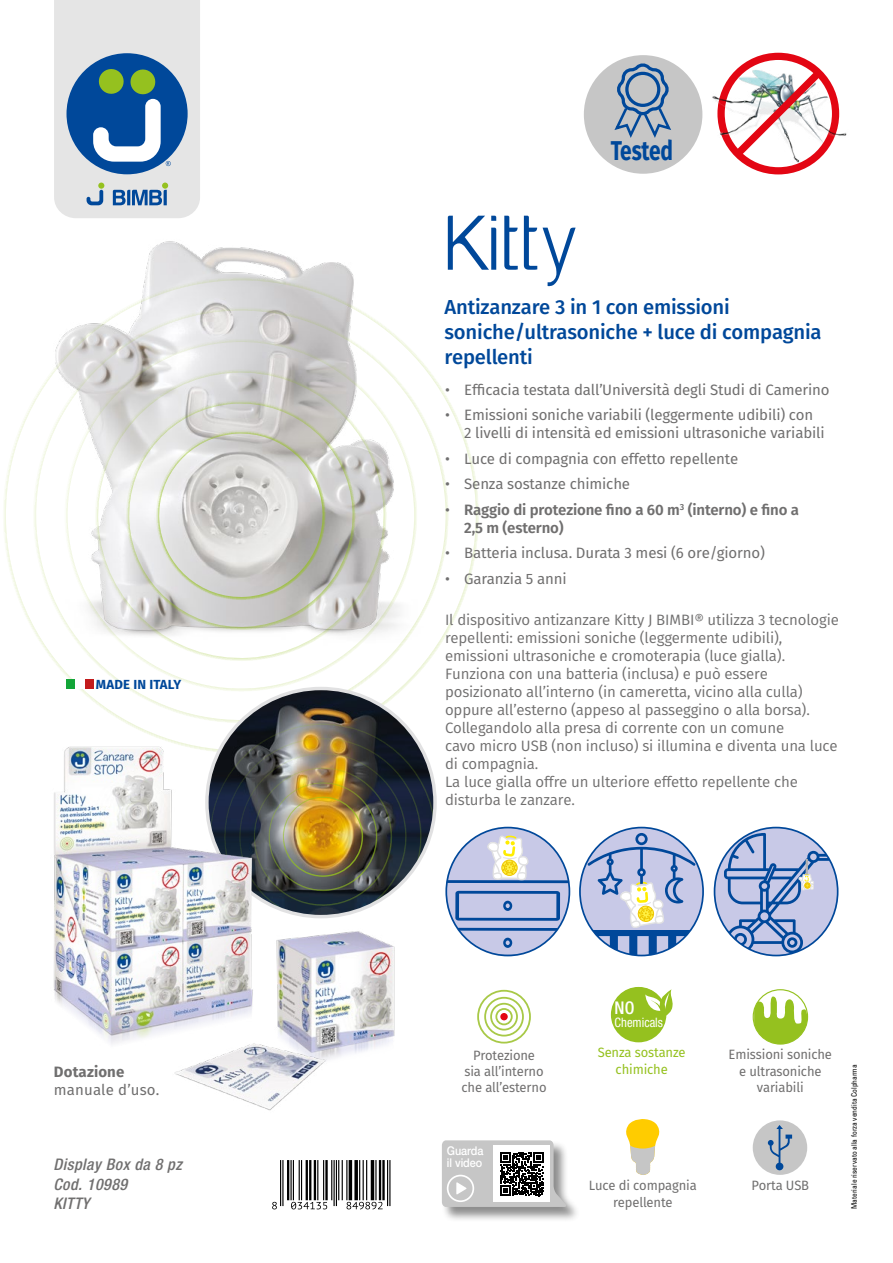
<style>
.page{position:relative;width:893px;height:1263px;background:#fff}
.page>*{position:absolute;margin:0;border:0;box-sizing:border-box;transform-origin:0 0}
.t1{font:300 79.5px "Harabara Mais Light Harabara Mais";letter-spacing:-.03em;color:#00489a;scale:.95 1}
.t2{font:700 27.15px "Fira Sans";letter-spacing:-.01em;color:#00489a;scale:.77 1}
.t3{font:500 20.25px/24.9px "Fira Sans";letter-spacing:-.01em;color:#00489a}
.t4{font:500 condensed 17.55px "Helvetica Neue LT Std";color:#fff}
.t5{font:italic 500 condensed 16.05px/19.2px "Helvetica Neue LT Std";letter-spacing:.03em;color:#706f6f}
.t6{font:15px/18px "Fira Sans";letter-spacing:-.01em;color:#706f6f}
.t7{font:15px/18px "Fira Sans";letter-spacing:-.01em;color:#706f6f}
.t8{font:600 15px/18px "Fira Sans";letter-spacing:-.01em;color:#706f6f}
.t9{font:15px "Fira Sans";letter-spacing:.01em;color:#706f6f}
.t10{font:700 15px "Fira Sans";letter-spacing:.01em;color:#706f6f}
.t11{font:13.5px/16.2px "Fira Sans";letter-spacing:-.01em;color:#706f6f;text-align:center;scale:.96 1}
.t12{font:13.5px/16.2px "Fira Sans";letter-spacing:-.01em;color:#95c11f;text-align:center;scale:.96 1}
.t13{font:700 13.2px "Fira Sans";letter-spacing:.01em;color:#00489a}
.t14{font:condensed 13.05px "Helvetica Neue LT Std";color:#fff}
.t15{font:500 12px/12px "Helvetica Neue LT Std";color:#fff;scale:.9 1}
.t16{font:condensed 7.5px "Univers LT Std";color:#000}
.s1{font-weight:400}
</style>
<div class="page">
<img style="left:146px;top:241px;width:204px;height:30px">
<svg style="left:4px;top:271px;width:475px;height:464px"></svg>
<svg style="left:121px;top:398px;width:240px;height:237px;background:#d2d2ce"></svg>
<div style="left:717px;top:53px;width:122px;height:121px;border:7px solid #e30613;border-radius:50%"></div>
<img style="left:712px;top:78px;width:135px;height:87px">
<svg style="left:729px;top:63px;width:100px;height:100px"></svg>
<svg style="left:54px;top:0;width:146px;height:218px;background:#a0b7ca"></svg>
<hr style="left:280px;top:1160px;width:1px;height:46px;background:#000">
<hr style="left:282px;top:1160px;width:1px;height:46px;background:#000">
<hr style="left:287px;top:1160px;width:2px;height:40px;background:#000">
<hr style="left:290px;top:1160px;width:2px;height:40px;background:#000">
<hr style="left:293px;top:1160px;width:1px;height:40px;background:#000">
<hr style="left:299px;top:1160px;width:1px;height:40px;background:#000">
<hr style="left:301px;top:1160px;width:1px;height:40px;background:#000">
<hr style="left:306px;top:1160px;width:2px;height:40px;background:#000">
<hr style="left:309px;top:1160px;width:2px;height:40px;background:#000">
<hr style="left:314px;top:1160px;width:2px;height:40px;background:#000">
<hr style="left:317px;top:1160px;width:1px;height:40px;background:#000">
<hr style="left:323px;top:1160px;width:1px;height:40px;background:#000">
<hr style="left:325px;top:1160px;width:3px;height:40px;background:#000">
<hr style="left:331px;top:1160px;width:1px;height:40px;background:#000">
<hr style="left:333px;top:1160px;width:2px;height:46px;background:#000">
<hr style="left:336px;top:1160px;width:1px;height:46px;background:#000">
<hr style="left:338px;top:1160px;width:1px;height:40px;background:#000">
<hr style="left:342px;top:1160px;width:1px;height:40px;background:#000">
<hr style="left:346px;top:1160px;width:1px;height:40px;background:#000">
<hr style="left:349px;top:1160px;width:3px;height:40px;background:#000">
<svg style="left:354px;top:1160px;width:4px;height:40px"></svg>
<hr style="left:359px;top:1160px;width:1px;height:40px;background:#000">
<hr style="left:363px;top:1160px;width:1px;height:40px;background:#000">
<hr style="left:366px;top:1160px;width:1px;height:40px;background:#000">
<hr style="left:371px;top:1160px;width:3px;height:40px;background:#000">
<hr style="left:375px;top:1160px;width:2px;height:40px;background:#000">
<hr style="left:379px;top:1160px;width:2px;height:40px;background:#000">
<hr style="left:382px;top:1160px;width:3px;height:40px;background:#000">
<hr style="left:387px;top:1160px;width:1px;height:46px;background:#000">
<hr style="left:389px;top:1160px;width:1px;height:46px;background:#000">
<svg style="left:272px;top:1202px;width:5px;height:7px"></svg>
<svg style="left:291px;top:1202px;width:36px;height:7px"></svg>
<svg style="left:347px;top:1202px;width:36px;height:7px"></svg>
<svg style="left:446px;top:835px;width:123px;height:120px"></svg>
<svg style="left:580px;top:833px;width:123px;height:123px"></svg>
<svg style="left:714px;top:827px;width:124px;height:128px"></svg>
<svg style="left:724px;top:833px;width:108px;height:120px;background:#a2b2d7"></svg>
<div style="left:584px;top:55px;width:118px;height:119px;background:#c6c6c6;border-radius:50%"></div>
<svg style="left:612px;top:60px;width:62px;height:78px"></svg>
<svg style="left:612px;top:987px;width:61px;height:54px"></svg>
<svg style="left:478px;top:991px;width:52px;height:52px"></svg>
<div style="left:477px;top:990px;width:54px;height:53px;border:2px solid #a8c947;border-radius:50%"></div>
<div style="left:484px;top:997px;width:40px;height:39px;border:2px solid #a8c947;border-radius:50%"></div>
<div style="left:490px;top:1003px;width:28px;height:27px;border:2px solid #a8c947;border-radius:50%"></div>
<div style="left:495px;top:1008px;width:18px;height:17px;border:2px solid #a8c947;border-radius:50%"></div>
<div style="left:500px;top:1013px;width:8px;height:7px;background:#e30613;border-radius:50%"></div>
<div style="left:753px;top:1120px;width:54px;height:55px;background:#c6c6c6;border-radius:50%"></div>
<svg style="left:768px;top:1125px;width:24px;height:45px"></svg>
<svg style="left:626px;top:1119px;width:34px;height:56px"></svg>
<svg style="left:753px;top:996px;width:54px;height:48px"></svg>
<div style="left:753px;top:989px;width:55px;height:55px;border:1px solid #95c11f;border-radius:50%"></div>
<img style="left:286px;top:931px;width:109px;height:129px">
<img style="left:174px;top:1041px;width:152px;height:70px">
<img style="left:207px;top:688px;width:228px;height:229px;border-radius:114px">
<img style="left:207px;top:720px;width:228px;height:197px">
<img style="left:53px;top:735px;width:233px;height:314px">
<div style="left:67px;top:679px;width:9px;height:10px;background:#13a538"></div>
<div style="left:85px;top:679px;width:9px;height:10px;background:#c21b1c"></div>
<div style="left:76px;top:679px;width:9px;height:10px;background:#fff"></div>
<div style="left:442px;top:1140px;width:139px;height:83px;background:#000;opacity:.45"></div>
<svg style="left:442px;top:1140px;width:125px;height:67px"></svg>
<p class="t13" style="left:96px;top:675px;width:87px">MADE IN ITALY</p>
<p class="t10" style="left:54px;top:1061px;width:72px">Dotazione</p>
<p class="t9" style="left:54px;top:1079px;width:107px">manuale d’uso.</p>
<p class="t5" style="left:53px;top:1155px;width:130px">Display Box da 8 pz<br>Cod. 10989<br>KITTY</p>
<h2 class="t2" style="left:611px;top:132px;width:82px">Tested</h2>
<h1 class="t1" style="left:443px;top:198px;width:146px">Kitty</h1>
<h3 class="t3" style="left:445px;top:296px;width:379px">Antizanzare 3 in 1 con emissioni soniche/ultrasoniche + luce di compagnia repellenti</h3>
<p class="t7" style="left:445px;top:381px;width:386px">• Efficacia testata dall’Università degli Studi di Camerino</p>
<p class="t7" style="left:464px;top:407px;width:362px;text-indent:-19px">• Emissioni soniche variabili (leggermente udibili) con<br>2 livelli di intensità ed emissioni ultrasoniche variabili</p>
<p class="t7" style="left:445px;top:450px;width:295px">• Luce di compagnia con effetto repellente</p>
<p class="t7" style="left:445px;top:476px;width:187px">• Senza sostanze chimiche</p>
<p class="t8" style="left:464px;top:501px;width:336px;text-indent:-19px"><span class="s1">•</span> Raggio di protezione fino a 60 m<sup>3</sup> (interno) e fino a<br>2,5 m (esterno)</p>
<p class="t7" style="left:445px;top:545px;width:321px">• Batteria inclusa. Durata 3 mesi (6 ore/giorno)</p>
<p class="t7" style="left:445px;top:570px;width:123px">• Garanzia 5 anni</p>
<p class="t6" style="left:445px;top:612px;width:395px">Il dispositivo antizanzare Kitty J BIMBI® utilizza 3 tecnologie repellenti: emissioni soniche (leggermente udibili), emissioni ultrasoniche e cromoterapia (luce gialla).<br>Funziona con una batteria (inclusa) e può essere posizionato all’interno (in cameretta, vicino alla culla) oppure all’esterno (appeso al passeggino o alla borsa).<br>Collegandolo alla presa di corrente con un comune<br>cavo micro USB (non incluso) si illumina e diventa una luce di compagnia.<br>La luce gialla offre un ulteriore effetto repellente che disturba le zanzare.</p>
<p class="t4" style="left:615px;top:998px;width:21px">NO</p>
<p class="t14" style="left:615px;top:1015px;width:50px">Chemicals</p>
<p class="t12" style="left:598px;top:1045px;width:93px">Senza sostanze chimiche</p>
<p class="t11" style="left:461px;top:1048px;width:90px">Protezione<br>sia all’interno che all’esterno</p>
<p class="t11" style="left:729px;top:1047px;width:109px">Emissioni soniche e ultrasoniche variabili</p>
<p class="t15" style="left:447px;top:1144px;width:42px">Guarda il video</p>
<p class="t11" style="left:589px;top:1178px;width:114px">Luce di compagnia</p>
<p class="t11" style="left:752px;top:1178px;width:62px">Porta USB</p>
<p class="t11" style="left:613px;top:1195px;width:64px">repellente</p>
<p class="t16" style="left:849px;top:1209px;width:146px;rotate:-90deg">Materiale riservato alla forza vendita Colpharma</p>
</div>
